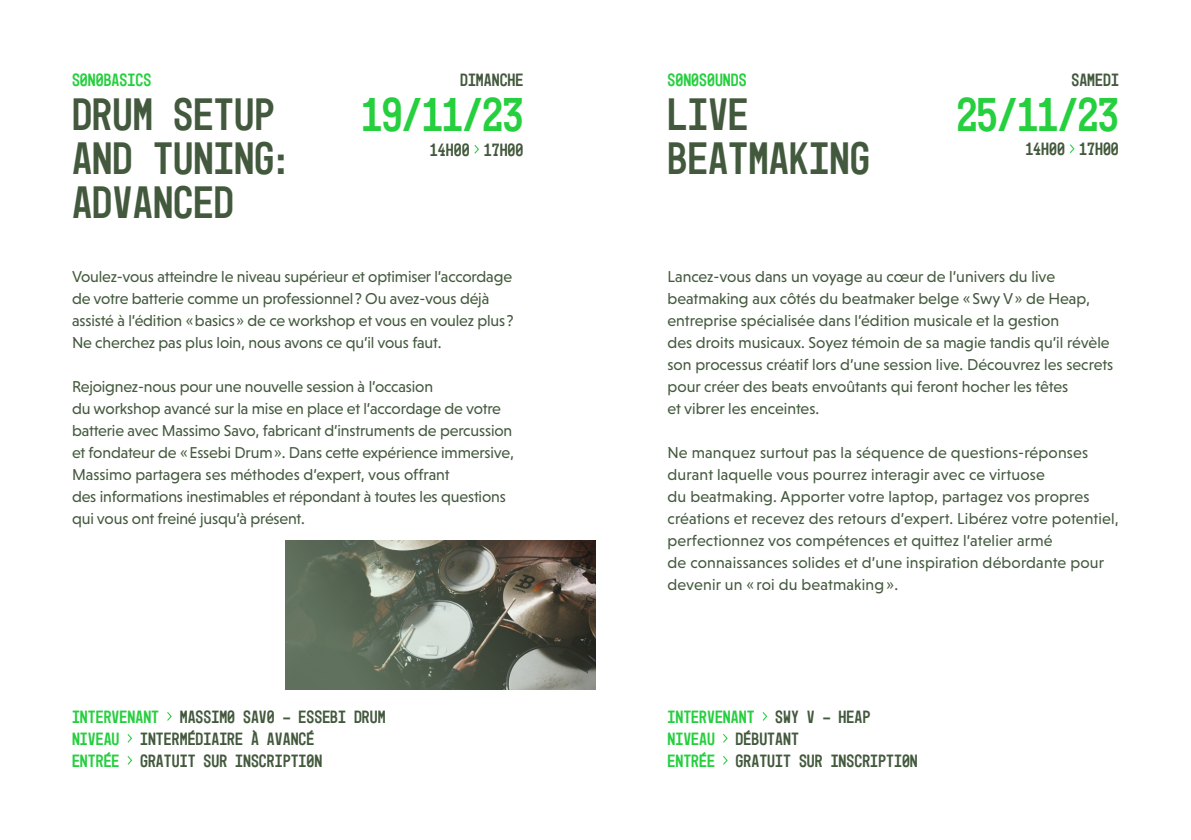
<style>
.page{position:relative;width:1191px;height:840px;background:#fff}
.page>*{position:absolute;margin:0;border:0;box-sizing:border-box;transform-origin:0 0}
.t1{font:48px "Mono 45 Headline Sonotron Reg Accent Variant";letter-spacing:-.02em;color:#25cf3e}
.t2{font:46px/44px "Mono 45 Headline Sonotron Reg Accent Variant";color:#43593d}
.t3{font:18px/22px "Mono 45 Headline Sonotron Reg Accent Variant";color:#43593d}
.t4{font:18px "Mono 45 Headline Sonotron Reg Accent Variant";color:#25cf3e}
.t5{font:16px/22px "Niveau Grotesk";letter-spacing:-.005em;color:#43593d}
.s1{color:#25cf3e}
</style>
<div class="page">
<svg style="left:762px;top:712px;width:6px;height:9px"></svg>
<svg style="left:723px;top:734px;width:5px;height:9px"></svg>
<svg style="left:723px;top:756px;width:5px;height:9px"></svg>
<svg style="left:167px;top:712px;width:5px;height:9px"></svg>
<svg style="left:127px;top:734px;width:6px;height:9px"></svg>
<svg style="left:127px;top:756px;width:6px;height:9px"></svg>
<svg style="left:474px;top:145px;width:5px;height:9px"></svg>
<svg style="left:1070px;top:144px;width:5px;height:9px"></svg>
<svg style="left:285px;top:540px;width:310px;height:149px;background:#6b7061"></svg>
<p class="t4" style="left:72px;top:69px;width:81px">SONOBASICS</p>
<h2 class="t2" style="left:72px;top:93px;width:220px">DRUM SETUP<br>AND TUNING:<br>ADVANCED</h2>
<p class="t3" style="left:460px;top:69px;width:65px">DIMANCHE</p>
<p class="t3" style="left:1071px;top:69px;width:49px">SAMEDI</p>
<p class="t4" style="left:667px;top:69px;width:81px">SONOSOUNDS</p>
<h2 class="t2" style="left:667px;top:93px;width:204px">LIVE<br>BEATMAKING</h2>
<h1 class="t1" style="left:956px;top:86px;width:164px">25/11/23</h1>
<p class="t3" style="left:1025px;top:138px;width:95px">14H00 17H00</p>
<h1 class="t1" style="left:361px;top:86px;width:164px">19/11/23</h1>
<p class="t3" style="left:430px;top:138px;width:95px">14H00 17H00</p>
<p class="t5" style="left:72px;top:265px;width:443px">Voulez-vous atteindre le niveau supérieur et optimiser l’accordage de votre batterie comme un professionnel? Ou avez-vous déjà assisté à l’édition «basics» de ce workshop et vous en voulez plus?<br>Ne cherchez pas plus loin, nous avons ce qu’il vous faut.</p>
<p class="t5" style="left:72px;top:375px;width:443px">Rejoignez-nous pour une nouvelle session à l’occasion<br>du workshop avancé sur la mise en place et l’accordage de votre batterie avec Massimo Savo, fabricant d’instruments de percussion et fondateur de «Essebi Drum». Dans cette expérience immersive, Massimo partagera ses méthodes d’expert, vous offrant<br>des informations inestimables et répondant à toutes les questions qui vous ont freiné jusqu’à présent.</p>
<p class="t3" style="left:72px;top:705px;width:315px"><span class="s1">INTERVENANT</span> MASSIMO SAVO - ESSEBI DRUM<br><span class="s1">NIVEAU</span> INTERMÉDIAIRE À AVANCÉ<br><span class="s1">ENTRÉE</span> GRATUIT SUR INSCRIPTION</p>
<p class="t5" style="left:667px;top:265px;width:447px">Lancez-vous dans un voyage au cœur de l’univers du live beatmaking aux côtés du beatmaker belge « Swy V» de Heap, entreprise spécialisée dans l’édition musicale et la gestion<br>des droits musicaux. Soyez témoin de sa magie tandis qu’il révèle son processus créatif lors d’une session live. Découvrez les secrets pour créer des beats envoûtants qui feront hocher les têtes<br>et vibrer les enceintes.</p>
<p class="t5" style="left:667px;top:441px;width:453px">Ne manquez surtout pas la séquence de questions-réponses durant laquelle vous pourrez interagir avec ce virtuose<br>du beatmaking. Apporter votre laptop, partagez vos propres créations et recevez des retours d’expert. Libérez votre potentiel, perfectionnez vos compétences et quittez l’atelier armé<br>de connaissances solides et d’une inspiration débordante pour devenir un « roi du beatmaking».</p>
<p class="t3" style="left:667px;top:705px;width:252px"><span class="s1">INTERVENANT</span> SWY V - HEAP<br><span class="s1">NIVEAU</span> DÉBUTANT<br><span class="s1">ENTRÉE</span> GRATUIT SUR INSCRIPTION</p>
</div>
